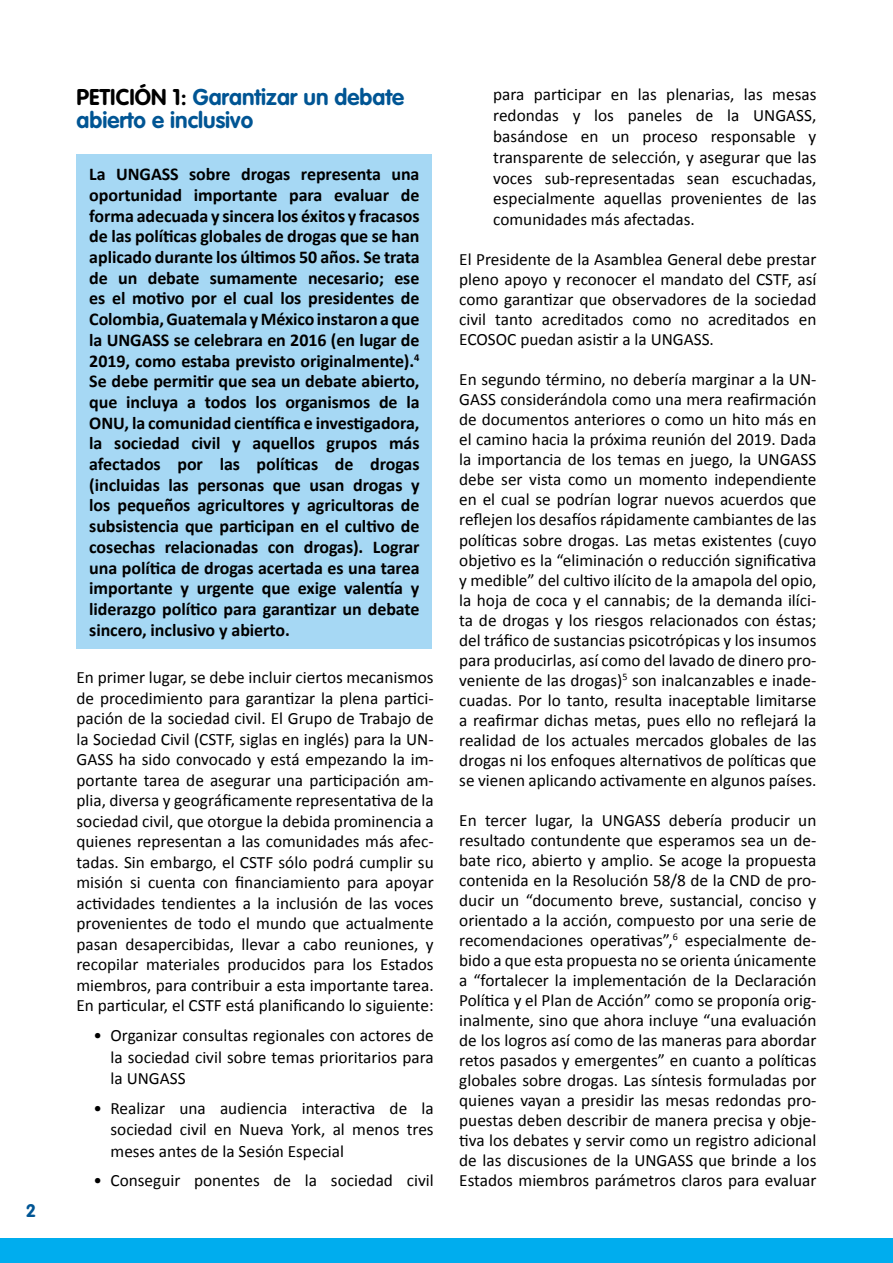
<style>
.page{position:relative;width:893px;height:1263px;background:#fff}
.page>*{position:absolute;margin:0;border:0;box-sizing:border-box;transform-origin:0 0}
.t1{font:700 22.5px/23.1px "VAG Rounded LT Pro";color:#005594}
.t2{font:700 18px/20.7px "Calibri";letter-spacing:-.005em;color:#000;text-align:justify}
.t3{font:700 18px "VAG Rounded LT Pro";color:#005594}
.t4{font:17.25px/20px "Calibri";color:#000;text-align:justify}
.s1{color:#000}
</style>
<div class="page">
<div style="left:0;top:1238px;width:893px;height:25px;background:#00adee"></div>
<div style="left:77px;top:154px;width:355px;height:494px;background:#a6d8f4"></div>
<p class="t3" style="left:26px;top:1199px;width:12px">2</p>
<h1 class="t1" style="left:77px;top:85px;width:329px"><span class="s1">PETICIÓN 1:</span> Garantizar un debate abierto e inclusivo</h1>
<p class="t2" style="left:89px;top:164px;width:332px">La UNGASS sobre drogas representa una oportunidad importante para evaluar de forma adecuada y sincera los éxitos y fracasos de las políticas globales de drogas que se han aplicado durante los últimos 50 años. Se trata de un debate sumamente necesario; ese es el motivo por el cual los presidentes de Colombia, Guatemala y México instaron a que la UNGASS se celebrara en 2016 (en lugar de 2019, como estaba previsto originalmente).<sup>4<br></sup>Se debe permitir que sea un debate abierto, que incluya a todos los organismos de la ONU, la comunidad científica e investigadora, la sociedad civil y aquellos grupos más afectados por las políticas de drogas (incluidas las personas que usan drogas y los pequeños agricultores y agricultoras de subsistencia que participan en el cultivo de cosechas relacionadas con drogas). Lograr una política de drogas acertada es una tarea importante y urgente que exige valentía y liderazgo político para garantizar un debate sincero, inclusivo y abierto.</p>
<p class="t4" style="left:77px;top:667px;width:359px;line-height:20.5px">En primer lugar, se debe incluir ciertos mecanismos de procedimiento para garantizar la plena partici&shy;pación de la sociedad civil. El Grupo de Trabajo de la Sociedad Civil (CSTF, siglas en inglés) para la UN-GASS ha sido convocado y está empezando la im&shy;portante tarea de asegurar una participación am&shy;plia, diversa y geográficamente representativa de la sociedad civil, que otorgue la debida prominencia a quienes representan a las comunidades más afec&shy;tadas. Sin embargo, el CSTF sólo podrá cumplir su misión si cuenta con financiamiento para apoyar actividades tendientes a la inclusión de las voces provenientes de todo el mundo que actualmente pasan desapercibidas, llevar a cabo reuniones, y recopilar materiales producidos para los Estados miembros, para contribuir a esta importante tarea.<br>En particular, el CSTF está planificando lo siguiente:</p>
<p class="t4" style="left:111px;top:1025px;width:325px;line-height:21.3px;text-indent:-17px">• Organizar consultas regionales con actores de la sociedad civil sobre temas prioritarios para la UNGASS</p>
<p class="t4" style="left:111px;top:1097px;width:325px;line-height:21.3px;text-indent:-17px">• Realizar una audiencia interactiva de la sociedad civil en Nueva York, al menos tres meses antes de la Sesión Especial</p>
<p class="t4" style="left:94px;top:1171px;width:342px">• Conseguir ponentes de la sociedad civil</p>
<p class="t4" style="left:493px;top:84px;width:325px;line-height:20.9px">para participar en las plenarias, las mesas redondas y los paneles de la UNGASS, basándose en un proceso responsable y transparente de selección, y asegurar que las voces sub-representadas sean escuchadas, especialmente aquellas provenientes de las comunidades más afectadas.</p>
<p class="t4" style="left:459px;top:250px;width:359px">El Presidente de la Asamblea General debe prestar pleno apoyo y reconocer el mandato del CSTF, así como garantizar que observadores de la sociedad civil tanto acreditados como no acreditados en ECOSOC puedan asistir a la UNGASS.</p>
<p class="t4" style="left:459px;top:370px;width:359px">En segundo término, no debería marginar a la UN-GASS considerándola como una mera reafirmación de documentos anteriores o como un hito más en el camino hacia la próxima reunión del 2019. Dada la importancia de los temas en juego, la UNGASS debe ser vista como un momento independiente en el cual se podrían lograr nuevos acuerdos que reflejen los desafíos rápidamente cambiantes de las políticas sobre drogas. Las metas existentes (cuyo objetivo es la “eliminación o reducción significativa y medible” del cultivo ilícito de la amapola del opio, la hoja de coca y el cannabis; de la demanda ilíci&shy;ta de drogas y los riesgos relacionados con éstas; del tráfico de sustancias psicotrópicas y los insumos para producirlas, así como del lavado de dinero pro&shy;veniente de las drogas)<sup>5</sup> son inalcanzables e inade&shy;cuadas. Por lo tanto, resulta inaceptable limitarse a reafirmar dichas metas, pues ello no reflejará la realidad de los actuales mercados globales de las drogas ni los enfoques alternativos de políticas que se vienen aplicando activamente en algunos países.</p>
<p class="t4" style="left:459px;top:810px;width:359px">En tercer lugar, la UNGASS debería producir un resultado contundente que esperamos sea un de&shy;bate rico, abierto y amplio. Se acoge la propuesta contenida en la Resolución 58/8 de la CND de pro&shy;ducir un “documento breve, sustancial, conciso y orientado a la acción, compuesto por una serie de recomendaciones operativas”,<sup>6</sup> especialmente de&shy;bido a que esta propuesta no se orienta únicamente a “fortalecer la implementación de la Declaración Política y el Plan de Acción” como se proponía orig&shy;inalmente, sino que ahora incluye “una evaluación de los logros así como de las maneras para abordar retos pasados y emergentes” en cuanto a políticas globales sobre drogas. Las síntesis formuladas por quienes vayan a presidir las mesas redondas pro&shy;puestas deben describir de manera precisa y obje&shy;tiva los debates y servir como un registro adicional de las discusiones de la UNGASS que brinde a los Estados miembros parámetros claros para evaluar</p>
</div>
